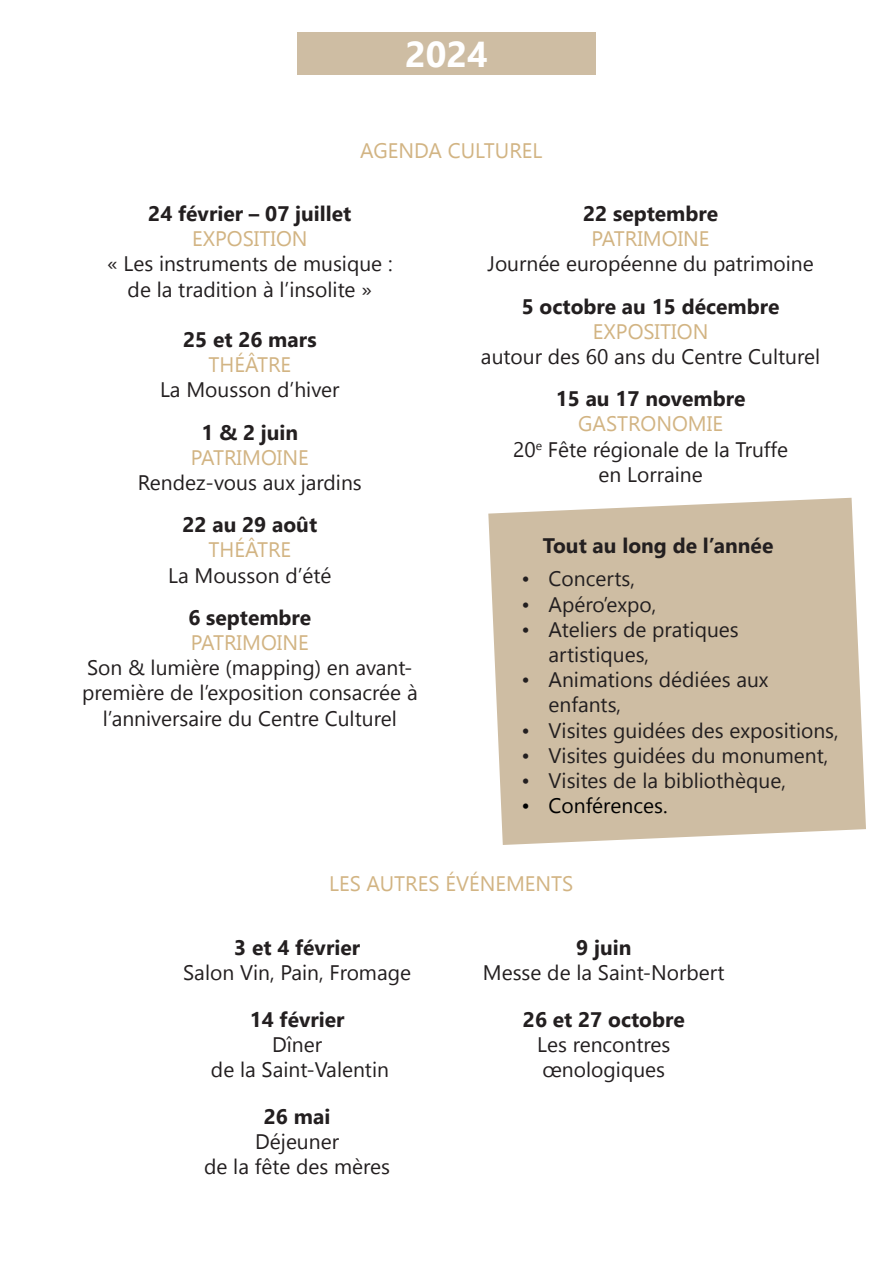
<style>
.page{position:relative;width:893px;height:1263px;background:#fff}
.page>*{position:absolute;margin:0;border:0;box-sizing:border-box;transform-origin:0 0}
.t1{font:700 36px "Gadugi";color:#fff}
.t2{font:21px/25.2px "Gadugi";color:#231f20;text-align:center}
.t3{font:700 21px "Gadugi";color:#231f20}
.t4{font:21px "Gadugi";color:#d2b483}
.t5{font:21px "Gadugi";color:#000}
.s1{color:#d2b483}
</style>
<div class="page">
<div style="left:297px;top:32px;width:299px;height:42px;background:#cebda3"></div>
<svg style="left:488px;top:498px;width:378px;height:347px;background:#d1c2aa"></svg>
<h1 class="t1" style="left:405px;top:32px;width:84px">2024</h1>
<p class="t4" style="left:360px;top:138px;width:184px">AGENDA CULTUREL</p>
<p class="t3" style="left:148px;top:201px;width:204px">24 février – 07 juillet</p>
<p class="t4" style="left:192px;top:226px;width:117px">EXPOSITION</p>
<p class="t2" style="left:107px;top:251px;width:287px">« Les instruments de musique : de la tradition à l’insolite »</p>
<p class="t3" style="left:183px;top:327px;width:135px">25 et 26 mars</p>
<p class="t4" style="left:208px;top:352px;width:84px">THÉÂTRE</p>
<p class="t2" style="left:160px;top:377px;width:181px">La Mousson d’hiver</p>
<p class="t3" style="left:201px;top:420px;width:98px">1 &amp; 2 juin</p>
<p class="t4" style="left:191px;top:445px;width:119px">PATRIMOINE</p>
<p class="t2" style="left:138px;top:470px;width:225px">Rendez-vous aux jardins</p>
<p class="t3" style="left:182px;top:512px;width:136px">22 au 29 août</p>
<p class="t4" style="left:208px;top:537px;width:84px">THÉÂTRE</p>
<p class="t2" style="left:168px;top:562px;width:165px">La Mousson d’été</p>
<p class="t3" style="left:188px;top:605px;width:124px">6 septembre</p>
<p class="t4" style="left:191px;top:630px;width:119px">PATRIMOINE</p>
<p class="t2" style="left:82px;top:655px;width:337px">Son &amp; lumière (mapping) en avant&shy;première de l’exposition consacrée à l’anniversaire du Centre Culturel</p>
<p class="t3" style="left:583px;top:201px;width:136px">22 septembre</p>
<p class="t4" style="left:592px;top:226px;width:119px">PATRIMOINE</p>
<p class="t2" style="left:487px;top:251px;width:328px">Journée européenne du patrimoine</p>
<p class="t3" style="left:522px;top:294px;width:259px">5 octobre au 15 décembre</p>
<p class="t4" style="left:593px;top:319px;width:117px">EXPOSITION</p>
<p class="t2" style="left:481px;top:344px;width:341px">autour des 60 ans du Centre Culturel</p>
<p class="t3" style="left:556px;top:386px;width:191px">15 au 17 novembre</p>
<p class="t2" style="left:513px;top:411px;width:277px"><span class="s1">GASTRONOMIE<br></span>20<sup>e</sup> Fête régionale de la Truffe en Lorraine</p>
<p class="t3" style="left:543px;top:533px;width:232px">Tout au long de l’année</p>
<p class="t2" style="left:522px;top:566px;width:115px">• Concerts,</p>
<p class="t2" style="left:522px;top:591px;width:136px">• Apéro’expo,</p>
<p class="t2" style="left:549px;top:617px;width:192px;text-align:left;text-indent:-27px">• Ateliers de pratiques artistiques,</p>
<p class="t2" style="left:549px;top:667px;width:221px;text-align:left;text-indent:-27px">• Animations dédiées aux enfants,</p>
<p class="t2" style="left:522px;top:717px;width:319px">• Visites guidées des expositions,</p>
<p class="t2" style="left:522px;top:743px;width:308px">• Visites guidées du monument,</p>
<p class="t2" style="left:522px;top:768px;width:266px">• Visites de la bibliothèque,</p>
<p class="t5" style="left:522px;top:793px;width:148px">• Conférences.</p>
<p class="t4" style="left:329px;top:871px;width:246px">LES AUTRES ÉVÉNEMENTS</p>
<p class="t3" style="left:234px;top:935px;width:127px">3 et 4 février</p>
<p class="t2" style="left:183px;top:960px;width:229px">Salon Vin, Pain, Fromage</p>
<p class="t3" style="left:250px;top:1007px;width:96px">14 février</p>
<p class="t2" style="left:211px;top:1032px;width:180px">Dîner<br>de la Saint-Valentin</p>
<p class="t3" style="left:264px;top:1103px;width:68px">26 mai</p>
<p class="t2" style="left:204px;top:1129px;width:187px">Déjeuner<br>de la fête des mères</p>
<p class="t3" style="left:576px;top:935px;width:57px">9 juin</p>
<p class="t2" style="left:483px;top:960px;width:243px">Messe de la Saint-Norbert</p>
<p class="t3" style="left:523px;top:1007px;width:163px">26 et 27 octobre</p>
<p class="t2" style="left:537px;top:1032px;width:135px;text-align:left">Les rencontres œnologiques</p>
</div>
